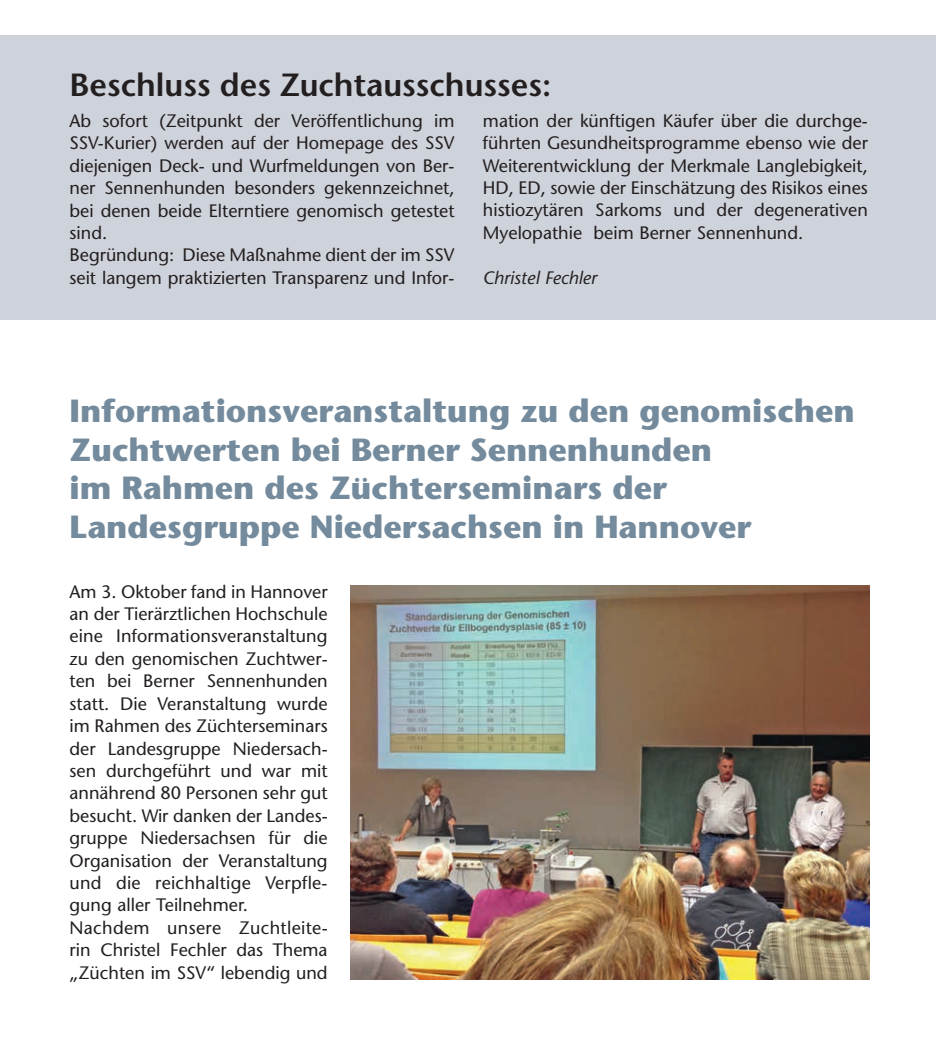
<style>
.page{position:relative;width:936px;height:1044px;background:#fff}
.page>*{position:absolute;margin:0;border:0;box-sizing:border-box;transform-origin:0 0}
.t1{font:700 32px/38.4px "Stone Sans";color:#748b9d}
.t2{font:600 32px "Stone Sans";color:#231f20}
.t3{font:18px/22.4px "Stone Sans";color:#231f20}
.t4{font:italic 18px "Stone Sans";color:#231f20}
</style>
<div class="page">
<div style="left:0;top:35px;width:935px;height:285px;background:#ced2da"></div>
<img style="left:350px;top:585px;width:519px;height:394px">
<h1 class="t2" style="left:70px;top:65px;width:483px">Beschluss des Zuchtausschusses:</h1>
<p class="t3" style="left:70px;top:109px;width:386px">Ab sofort (Zeitpunkt der Veröffentlichung im SSV-Kurier) werden auf der Homepage des SSV diejenigen Deck- und Wurfmeldungen von Ber&shy;ner Sennenhunden besonders gekennzeichnet, bei denen beide Elterntiere genomisch getestet sind.<br>Begründung: Diese Maßnahme dient der im SSV seit langem praktizierten Transparenz und Infor-</p>
<p class="t3" style="left:483px;top:109px;width:386px;text-align:justify">mation der künftigen Käufer über die durchge&shy;führten Gesundheitsprogramme ebenso wie der Weiterentwicklung der Merkmale Langlebigkeit, HD, ED, sowie der Einschätzung des Risikos eines histiozytären Sarkoms und der degenerativen Myelopathie beim Berner Sennenhund.</p>
<p class="t4" style="left:483px;top:266px;width:115px">Christel Fechler</p>
<h1 class="t1" style="left:70px;top:391px;width:786px">Informationsveranstaltung zu den genomischen Zuchtwerten bei Berner Sennenhunden<br>im Rahmen des Züchterseminars der Landesgruppe Niedersachsen in Hannover</h1>
<p class="t3" style="left:70px;top:580px;width:260px">Am 3. Oktober fand in Hannover an der Tierärztlichen Hochschule eine Informationsveranstaltung zu den genomischen Zuchtwer&shy;ten bei Berner Sennenhunden statt. Die Veranstaltung wurde im Rahmen des Züchterseminars der Landesgruppe Niedersach&shy;sen durchgeführt und war mit annährend 80 Personen sehr gut besucht. Wir danken der Landes&shy;gruppe Niedersachsen für die<br>Organisation der Veranstaltung und die reichhaltige Verpfle&shy;gung aller Teilnehmer.<br>Nachdem unsere Zuchtleite&shy;rin Christel Fechler das Thema „Züchten im SSV“ lebendig und</p>
</div>
